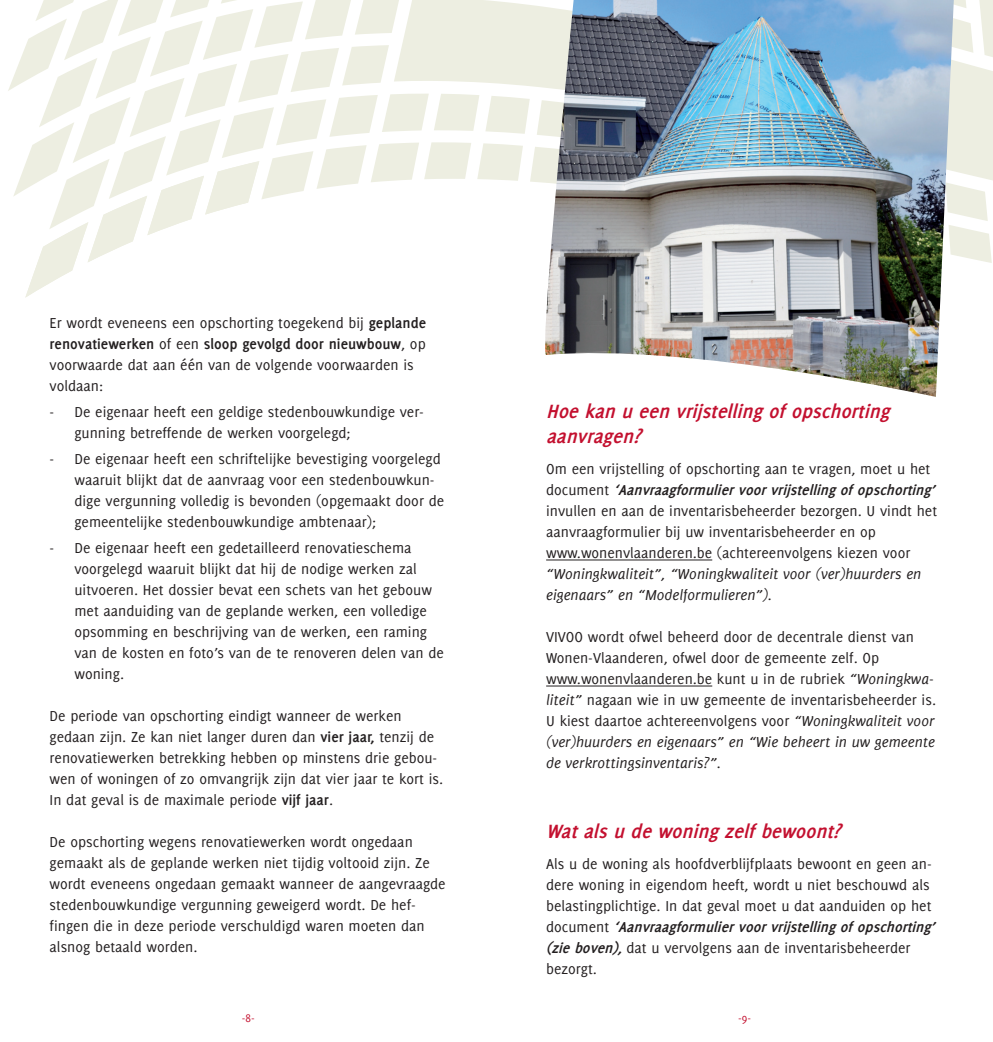
<style>
.page{position:relative;width:993px;height:1042px;background:#fff}
.page>*{position:absolute;margin:0;border:0;box-sizing:border-box;transform-origin:0 0}
.t1{font:italic 700 21px/24.5px "Delicious";color:#c3102f}
.t2{font:15.75px/21px "Delicious";color:#231f20}
.t3{font:italic 15.75px/21px "Delicious";color:#231f20}
.t4{font:12.25px "Delicious";color:#c3102f}
.s1{font-weight:700}
.s2{font-weight:700;font-style:italic}
.s3{font-style:italic}
</style>
<div class="page">
<svg style="left:953px;top:0;width:39px;height:263px"></svg>
<svg style="left:8px;top:0;width:535px;height:298px"></svg>
<img style="left:543px;top:0;width:410px;height:397px">
<hr style="left:546px;top:560px;width:166px;height:1px;background:#231f20">
<hr style="left:546px;top:686px;width:166px;height:1px;background:#231f20">
<p class="t2" style="left:50px;top:312px;width:378px">Er wordt eveneens een opschorting toegekend bij <span class="s1">geplande renovatiewerken</span> of een <span class="s1">sloop gevolgd door nieuwbouw</span>, op voorwaarde dat aan één van de volgende voorwaarden is voldaan:</p>
<p class="t2" style="left:74px;top:401px;width:351px;text-indent:-25px">- De eigenaar heeft een geldige stedenbouwkundige ver&shy;gunning betreffende de werken voorgelegd;</p>
<p class="t2" style="left:74px;top:448px;width:371px;text-indent:-25px">- De eigenaar heeft een schriftelijke bevestiging voorgelegd waaruit blijkt dat de aanvraag voor een stedenbouwkun&shy;dige vergunning volledig is bevonden (opgemaakt door de gemeentelijke stedenbouwkundige ambtenaar);</p>
<p class="t2" style="left:74px;top:537px;width:371px;text-indent:-25px">- De eigenaar heeft een gedetailleerd renovatieschema voorgelegd waaruit blijkt dat hij de nodige werken zal uitvoeren. H et dossier bevat een schets van het gebouw met aanduiding van de geplande werken, een volledige opsomming en beschrijving van de werken, een raming van de kosten en foto’s van de te renoveren delen van de woning.</p>
<p class="t2" style="left:50px;top:705px;width:395px">De periode van opschorting eindigt wanneer de werken gedaan zijn. Ze kan niet langer duren dan <span class="s1">vier jaar,</span> tenzij de renovatiewerken betrekking hebben op minstens drie gebou&shy;wen of woningen of zo omvangrijk zijn dat vier jaar te kort is.<br>I n dat geval is de maximale periode <span class="s1">vijf jaar</span>.</p>
<p class="t2" style="left:50px;top:831px;width:397px">De opschorting wegens renovatiewerken wordt ongedaan gemaakt als de geplande werken niet tijdig voltooid zijn. Ze wordt eveneens ongedaan gemaakt wanneer de aangevraagde stedenbouwkundige vergunning geweigerd wordt. De hef&shy;fingen die in deze periode verschuldigd waren moeten dan alsnog betaald worden.</p>
<h1 class="t1" style="left:546px;top:399px;width:350px">Hoekanueenvrijstellingofopschorting aanvragen?</h1>
<p class="t2" style="left:546px;top:458px;width:394px">Om een vrijstelling of opschorting aan te vragen, moet u het d o c u m e n t <span class="s2">‘Aanvraagformuliervoorvrijstellingofopschorting’ </span>invullen en aan de inventarisbeheerder bezorgen. U vindt het aanvraagformulier bij uw inventarisbeheerder en op www.wonenvlaanderen.be (achtereenvolgens kiezen voor</p>
<p class="t3" style="left:546px;top:563px;width:377px">“Woningkwaliteit”, “Woningkwaliteit voor (ver)huurders en eigenaars” en “Modelformulieren”).</p>
<p class="t2" style="left:546px;top:626px;width:9px">VIVOO</p>
<p class="t2" style="left:546px;top:626px;width:391px;text-indent:42px">wordt ofwel beheerd door de decentrale dienst van Wonen-Vlaanderen, ofwel door de gemeente zelf. Op www.wonenvlaanderen.be kunt u in de rubriek <span class="s3">“Woningkwa&shy;liteit”</span> nagaan wie in uw gemeente de inventarisbeheerder is.<br>U kiest daartoe achtereenvolgens voor <span class="s3">“Woningkwaliteit voor (ver)huurders en eigenaars” en “Wie beheert in uw gemeente de verkrottingsinventaris?”.</span></p>
<h1 class="t1" style="left:546px;top:818px;width:301px">Watalsudewoningzelfbewoont?</h1>
<p class="t2" style="left:546px;top:853px;width:394px">Als u de woning als hoofdverblijfplaats bewoont en geen an&shy;dere woning in eigendom heeft, wordt u niet beschouwd als belastingplichtige. I n dat geval moet u dat aanduiden op het d o c u m e n t <span class="s2">‘Aanvraagformuliervoorvrijstellingofopschorting’ (zieboven),</span>dat u vervolgens aan de inventarisbeheerder bezorgt.</p>
<p class="t4" style="left:242px;top:1011px;width:14px">-8-</p>
<p class="t4" style="left:738px;top:1011px;width:14px">-9-</p>
</div>
